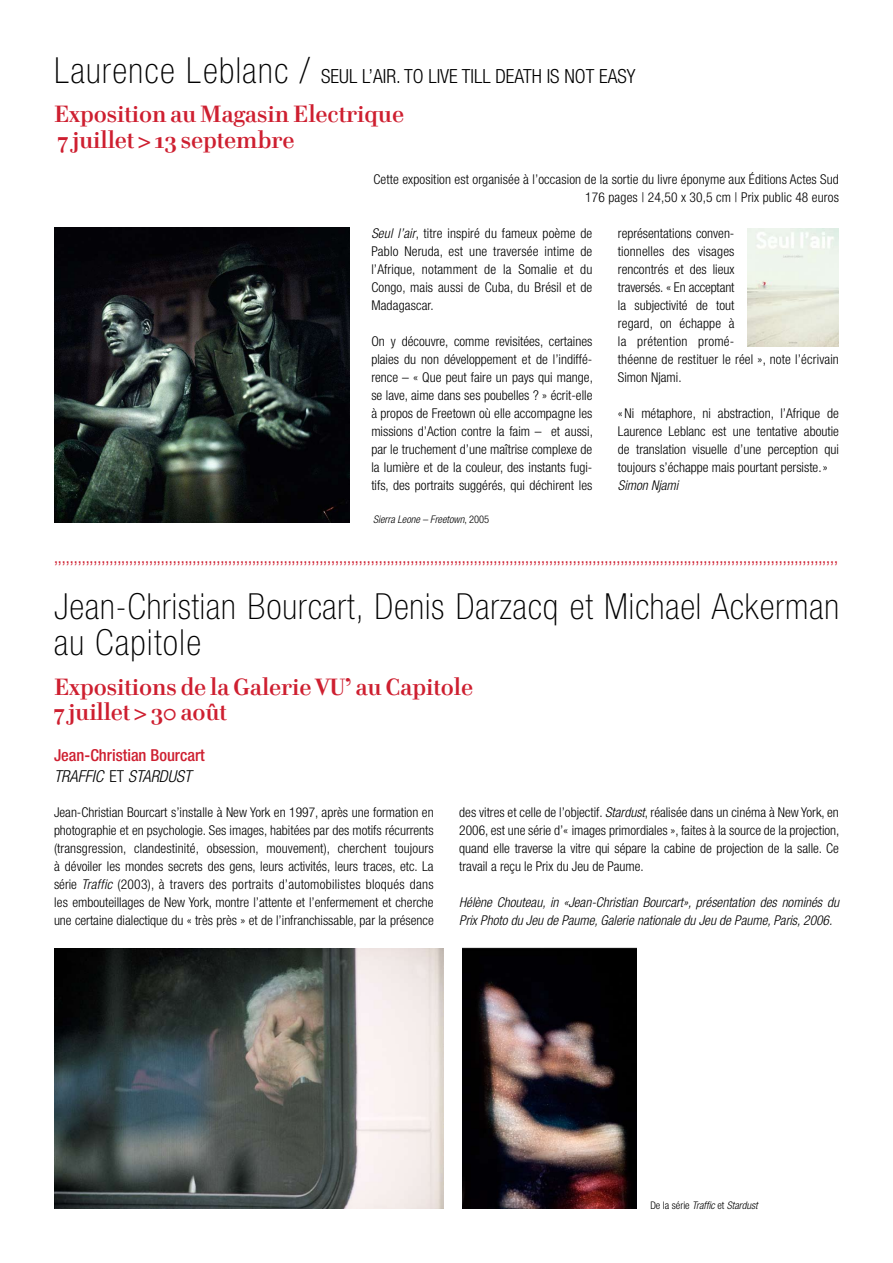
<style>
.page{position:relative;width:893px;height:1263px;background:#fff}
.page>*{position:absolute;margin:0;border:0;box-sizing:border-box;transform-origin:0 0}
.t1{font:100 condensed 36px/36px "Helvetica Neue";letter-spacing:.025em;color:#000}
.t2{font:700 24px/25.5px "Cellini";color:#ce1f30}
.t3{font:300 condensed 19.5px "Helvetica Neue";color:#000}
.t4{font:condensed 16.5px "Helvetica Neue";color:#ce1f30}
.t5{font:500 condensed 16.5px/21px "Helvetica Neue";color:#ce1f30}
.t6{font:300 condensed 13.5px/18px "Helvetica Neue";color:#000;text-align:justify}
.t7{font:italic 300 condensed 13.5px/18px "Helvetica Neue";color:#000}
.t8{font:italic 300 condensed 10.5px "Helvetica Neue";color:#000}
.s1{font-weight:100;font-size:36px}
.s2{font-style:italic}
.s3{font-style:normal}
.s4{font-weight:300;font-style:italic;color:#000}
.s5{font-weight:300;color:#000}
</style>
<div class="page">
<img style="left:462px;top:948px;width:175px;height:261px">
<img style="left:54px;top:948px;width:389px;height:261px">
<img style="left:54px;top:228px;width:295px;height:295px">
<img style="left:747px;top:228px;width:92px;height:118px">
<h3 class="t3" style="left:54px;top:65px;width:583px"><span class="s1">Laurence Leblanc /</span> SEUL L’AIR. TO LIVE TILL DEATH IS NOT EASY</h3>
<h2 class="t2" style="left:54px;top:101px;width:352px">Exposition au Magasin Electrique<br>7 juillet &gt; 13 septembre</h2>
<p class="t6" style="left:373px;top:170px;width:467px;text-align:right">Cette exposition est organisée à l’occasion de la sortie du livre éponyme aux Éditions Actes Sud<br>176 pages | 24,50 x 30,5 cm | Prix public 48 euros</p>
<p class="t6" style="left:371px;top:224px;width:223px"><span class="s2">Seul l’air</span>, titre inspiré du fameux poème de Pablo Neruda, est une traversée intime de l’Afrique, notamment de la Somalie et du Congo, mais aussi de Cuba, du Brésil et de Madagascar.</p>
<p class="t6" style="left:371px;top:332px;width:223px">On y découvre, comme revisitées, certaines plaies du non développement et de l’indiffé&shy;rence – « Que peut faire un pays qui mange, se lave, aime dans ses poubelles ? » écrit-elle à propos de Freetown où elle accompagne les missions d’Action contre la faim – et aussi, par le truchement d’une maîtrise complexe de la lumière et de la couleur, des instants fugi&shy;tifs, des portraits suggérés, qui déchirent les</p>
<p class="t8" style="left:373px;top:513px;width:118px">Sierra Leone – Freetown<span class="s3">, 2005</span></p>
<p class="t6" style="left:618px;top:224px;width:223px;text-align:left">représentations conven-<br>tionnelles des visages<br>rencontrés et des lieux<br>traversés. « En acceptant<br>la subjectivité de tout<br>regard, on échappe à<br>la prétention promé-<br>théenne de restituer le réel », note l’écrivain<br>Simon Njami.</p>
<p class="t6" style="left:618px;top:404px;width:223px">«Ni métaphore, ni abstraction, l’Afrique de Laurence Leblanc est une tentative aboutie de translation visuelle d’une perception qui toujours s’échappe mais pourtant persiste.»</p>
<p class="t7" style="left:618px;top:476px;width:62px">Simon Njami</p>
<p class="t4" style="left:54px;top:548px;width:786px">,,,,,,,,,,,,,,,,,,,,,,,,,,,,,,,,,,,,,,,,,,,,,,,,,,,,,,,,,,,,,,,,,,,,,,,,,,,,,,,,,,,,,,,,,,,,,,,,,,,,,,,,,,,,,,,,,,,,,,,,,,,,,,,,,,,,,,,,,,,,,,,,,,,,,,,,,,,,,,,,,,,,,,,,,,,,,,,,,,,,,,,,,,,,,,,,,,,,,,</p>
<h1 class="t1" style="left:54px;top:588px;width:786px">Jean-Christian Bourcart, Denis Darzacq et Michael Ackerman au Capitole</h1>
<h2 class="t2" style="left:54px;top:674px;width:421px">Expositions de la Galerie VU’ au Capitole<br>7 juillet &gt; 30 août</h2>
<p class="t5" style="left:54px;top:745px;width:152px">Jean-Christian Bourcart<br><span class="s4">Traffic</span> <span class="s5">et</span> <span class="s4">Stardust</span></p>
<p class="t6" style="left:54px;top:803px;width:381px">Jean-Christian Bourcart s’installe à New York en 1997, après une formation en photographie et en psychologie. Ses images, habitées par des motifs récurrents (transgression, clandestinité, obsession, mouvement), cherchent toujours à dévoiler les mondes secrets des gens, leurs activités, leurs traces, etc. La série <span class="s2">Traffic</span> (2003), à travers des portraits d’automobilistes bloqués dans les embouteillages de New York, montre l’attente et l’enfermement et cherche une certaine dialectique du « très près » et de l’infranchissable, par la présence</p>
<p class="t6" style="left:459px;top:803px;width:382px">des vitres et celle de l’objectif. <span class="s2">Stardust</span>, réalisée dans un cinéma à New York, en 2006, est une série d’« images primordiales », faites à la source de la projection, quand elle traverse la vitre qui sépare la cabine de projection de la salle. Ce travail a reçu le Prix du Jeu de Paume.</p>
<p class="t7" style="left:459px;top:893px;width:382px">Hélène Chouteau, in «Jean-Christian Bourcart», présentation des nominés du<br>Prix Photo du Jeu de Paume, Galerie nationale du Jeu de Paume, Paris, 2006.</p>
<p class="t8" style="left:650px;top:1199px;width:109px"><span class="s3">De la série</span> Traffic <span class="s3">et</span> Stardust</p>
</div>
